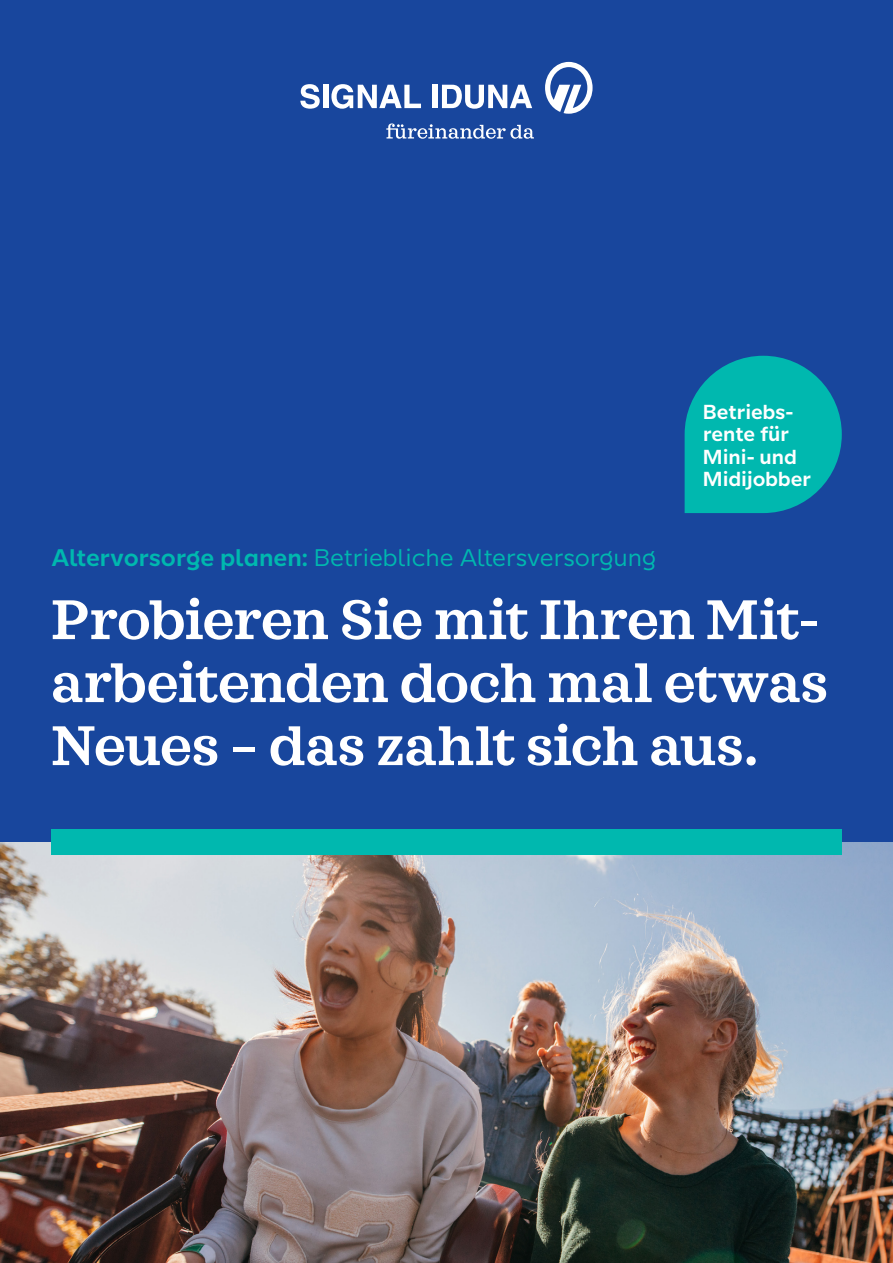
<style>
.page{position:relative;width:893px;height:1263px;background:#fff}
.page>*{position:absolute;margin:0;border:0;box-sizing:border-box;transform-origin:0 0}
.t1{font:600 57px/63px "SI Serif";letter-spacing:-.015em;color:#fff}
.t2{font:24px "SI Sans";color:#00b8af}
.t3{font:600 20.25px/22.5px "SI Sans";color:#fff}
.s1{font-weight:600}
</style>
<div class="page">
<img style="left:0;top:842px;width:893px;height:421px">
<div style="left:0;top:0;width:893px;height:842px;background:#18469d"></div>
<div style="left:51px;top:829px;width:791px;height:26px;background:#00b8af"></div>
<svg style="left:685px;top:356px;width:157px;height:157px"></svg>
<svg style="left:300px;top:84px;width:20px;height:25px"></svg>
<div style="left:323px;top:85px;width:5px;height:23px;background:#fff"></div>
<svg style="left:331px;top:84px;width:90px;height:25px"></svg>
<div style="left:432px;top:85px;width:5px;height:23px;background:#fff"></div>
<svg style="left:442px;top:85px;width:90px;height:24px"></svg>
<svg style="left:545px;top:62px;width:48px;height:52px"></svg>
<svg style="left:386px;top:123px;width:148px;height:16px"></svg>
<p class="t2" style="left:51px;top:540px;width:606px"><span class="s1">Altervorsorge planen:</span> Betriebliche Altersversorgung</p>
<p class="t3" style="left:703px;top:399px;width:110px">Betriebs&shy;rente für<br>Mini- und<br>Midijobber</p>
<p class="t1" style="left:51px;top:589px;width:778px">Probieren Sie mit Ihren Mit&shy;arbeitenden doch mal etwas<br>Neues – das zahlt sich aus.</p>
</div>
